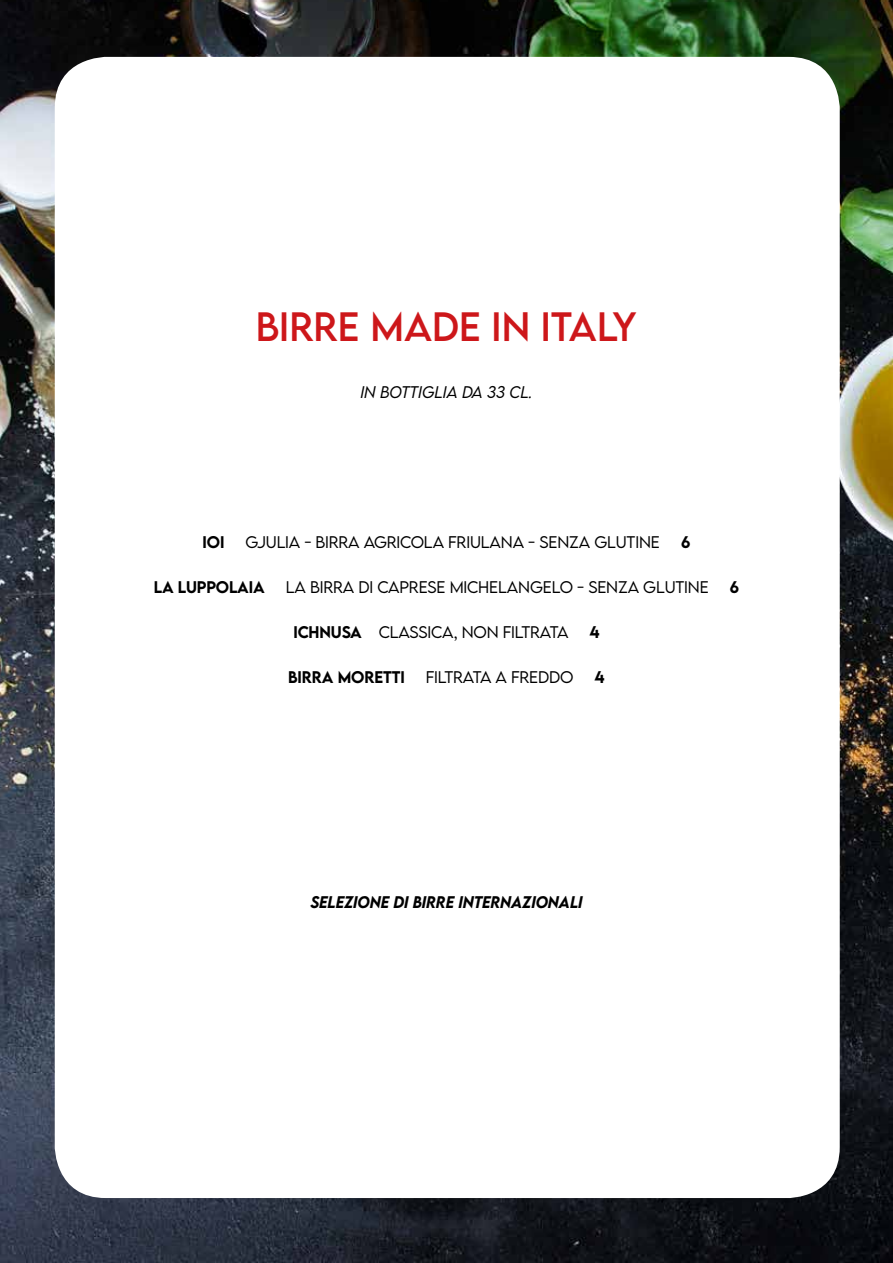
<style>
.page{position:relative;width:893px;height:1263px;background:#fff}
.page>*{position:absolute;margin:0;border:0;box-sizing:border-box;transform-origin:0 0}
.t1{font:36.45px "LEMONMILK";color:#cd171a}
.t2{font:300 15px "LEMONMILK";letter-spacing:-.01em;color:#000}
.t3{font:500 15px "LEMONMILK";letter-spacing:-.01em;color:#000}
.t4{font:italic 500 15px "LEMONMILK";letter-spacing:-.01em;color:#000}
.t5{font:italic 300 15px "LEMONMILK";color:#000}
.s1{font-weight:300}
</style>
<div class="page">
<img style="left:1px;top:1px;width:891px;height:1261px">
<div style="left:55px;top:57px;width:785px;height:1141px;background:#fff;border-radius:51px"></div>
<h1 class="t1" style="left:256px;top:303px;width:382px">BIRRE MADE IN ITALY</h1>
<p class="t5" style="left:360px;top:382px;width:174px">IN BOTTIGL IA DA 33 CL .</p>
<p class="t3" style="left:203px;top:532px;width:23px">IOI</p>
<p class="t2" style="left:246px;top:532px;width:416px">GJU LIA - BIRRA AGRICOLA FRIULANA - SENZA GLUTINE</p>
<p class="t3" style="left:681px;top:532px;width:11px">6</p>
<p class="t3" style="left:154px;top:577px;width:112px">LA LUPPOLAIA</p>
<p class="t2" style="left:286px;top:577px;width:424px">LA BIRRA DI CAPRESE MICHELANGELO - SENZA GLUTINE</p>
<p class="t3" style="left:730px;top:577px;width:11px">6</p>
<p class="t3" style="left:293px;top:622px;width:96px">ICHNUSA <span class="s1">CLASS</span></p>
<p class="t2" style="left:427px;top:622px;width:47px">ICA, NON</p>
<p class="t2" style="left:503px;top:622px;width:22px">FILTRATA</p>
<p class="t3" style="left:589px;top:622px;width:12px">4</p>
<p class="t3" style="left:288px;top:667px;width:25px">BIRRA</p>
<p class="t3" style="left:338px;top:667px;width:37px">MORETT</p>
<p class="t3" style="left:400px;top:667px;width:6px">I</p>
<p class="t2" style="left:426px;top:667px;width:149px">FILTRATA A FREDDO</p>
<p class="t3" style="left:595px;top:667px;width:12px">4</p>
<p class="t4" style="left:310px;top:892px;width:59px">SELEZIONE</p>
<p class="t4" style="left:393px;top:892px;width:191px">DI BIRRE INTERNAZIONALI</p>
</div>
